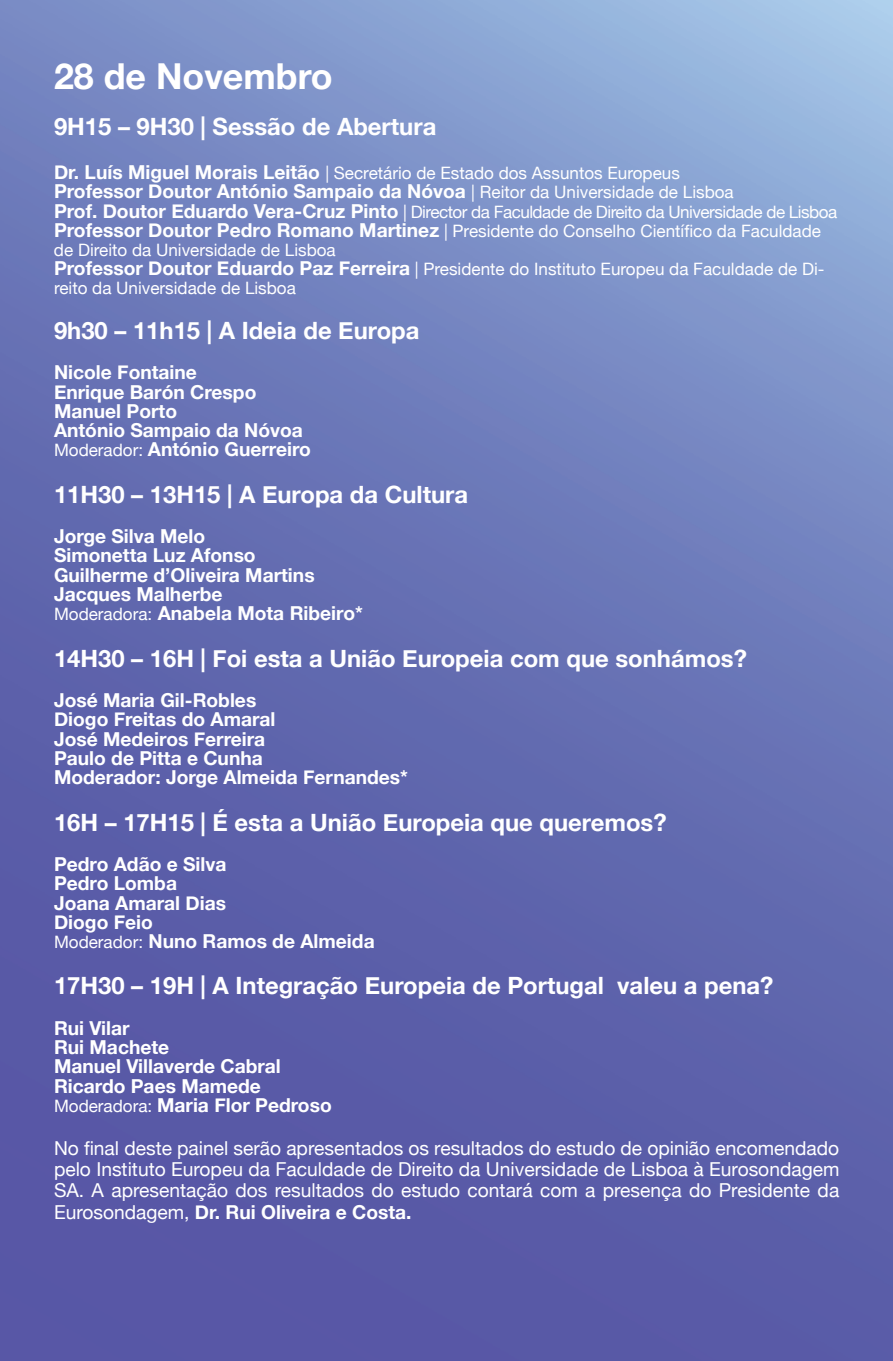
<style>
.page{position:relative;width:893px;height:1361px;background:#fff}
.page>*{position:absolute;margin:0;border:0;box-sizing:border-box;transform-origin:0 0}
.t1{font:700 35.7px "Helvetica Neue";color:#fff}
.t2{font:700 23.85px "Helvetica Neue";color:#fff}
.t3{font:700 19.2px/19.2px "Helvetica Neue";color:#fff}
.t4{font:19.2px/21.3px "Helvetica Neue";color:#fff;text-align:justify}
.t5{font:17.1px/19.2px "Helvetica Neue";color:#fff}
.s1{font-weight:700;font-size:19.2px}
.s2{font-weight:400;font-size:17.1px}
.s3{font-weight:700}
</style>
<div class="page">
<img style="left:0;top:400px;width:562px;height:961px">
<img style="left:562px;top:0;width:331px;height:1361px">
<img style="left:0;top:0;width:566px;height:400px">
<h1 class="t1" style="left:54px;top:54px;width:280px">28 de Novembro</h1>
<p class="t2" style="left:54px;top:111px;width:384px">9H15 – 9H30 | Sessão de Abertura</p>
<p class="t5" style="left:54px;top:163px;width:627px"><span class="s1">Dr. Luís Miguel Morais Leitão</span> | Secretário de Estado dos Assuntos Europeus</p>
<p class="t3" style="left:54px;top:181px;width:681px">Professor Doutor António Sampaio da Nóvoa <span class="s2">| Reitor da Universidade de Lisboa</span></p>
<p class="t5" style="left:54px;top:202px;width:785px"><span class="s1">Prof. Doutor Eduardo Vera-Cruz Pinto</span> | Director da Faculdade de Direito da Universidade de Lisboa <span class="s1">Professor Doutor Pedro Romano Martinez</span> | Presidente do Conselho Científico da Faculdade de Direito da Universidade de Lisboa<br><span class="s1">Professor Doutor Eduardo Paz Ferreira</span> | Presidente do Instituto Europeu da Faculdade de Di&shy;reito da Universidade de Lisboa</p>
<p class="t2" style="left:54px;top:315px;width:367px">9h30 – 11h15 | A Ideia de Europa</p>
<p class="t3" style="left:54px;top:362px;width:258px">Nicole Fontaine<br>Enrique Barón Crespo<br>Manuel Porto<br>António Sampaio da Nóvoa<br><span class="s2">Moderador:</span> António Guerreiro</p>
<p class="t2" style="left:54px;top:479px;width:416px">11H30 – 13H15 | A Europa da Cultura</p>
<p class="t3" style="left:54px;top:526px;width:310px">Jorge Silva Melo<br>Simonetta Luz Afonso<br>Guilherme d’Oliveira Martins<br>Jacques Malherbe<br><span class="s2">Moderadora:</span> Anabela Mota Ribeiro*</p>
<p class="t2" style="left:54px;top:643px;width:694px">14H30 – 16H | Foi esta a União Europeia com que sonhámos?</p>
<p class="t3" style="left:54px;top:690px;width:356px">José Maria Gil-Robles<br>Diogo Freitas do Amaral<br>José Medeiros Ferreira<br>Paulo de Pitta e Cunha<br>Moderador: Jorge Almeida Fernandes*</p>
<p class="t2" style="left:54px;top:807px;width:614px">16H – 17H15 | É esta a União Europeia que queremos?</p>
<p class="t3" style="left:54px;top:854px;width:322px">Pedro Adão e Silva<br>Pedro Lomba<br>Joana Amaral Dias<br>Diogo Feio<br><span class="s2">Moderador:</span> Nuno Ramos de Almeida</p>
<p class="t2" style="left:54px;top:971px;width:721px">17H30 – 19H | A Integração Europeia de Portugal valeu a pena?</p>
<p class="t3" style="left:54px;top:1018px;width:279px">Rui Vilar<br>Rui Machete<br>Manuel Villaverde Cabral<br>Ricardo Paes Mamede<br><span class="s2">Moderadora:</span> Maria Flor Pedroso</p>
<p class="t4" style="left:54px;top:1137px;width:787px">No final deste painel serão apresentados os resultados do estudo de opinião encomendado pelo Instituto Europeu da Faculdade de Direito da Universidade de Lisboa à Eurosondagem SA. A apresentação dos resultados do estudo contará com a presença do Presidente da Eurosondagem, <span class="s3">Dr. Rui Oliveira e Costa.</span></p>
</div>
